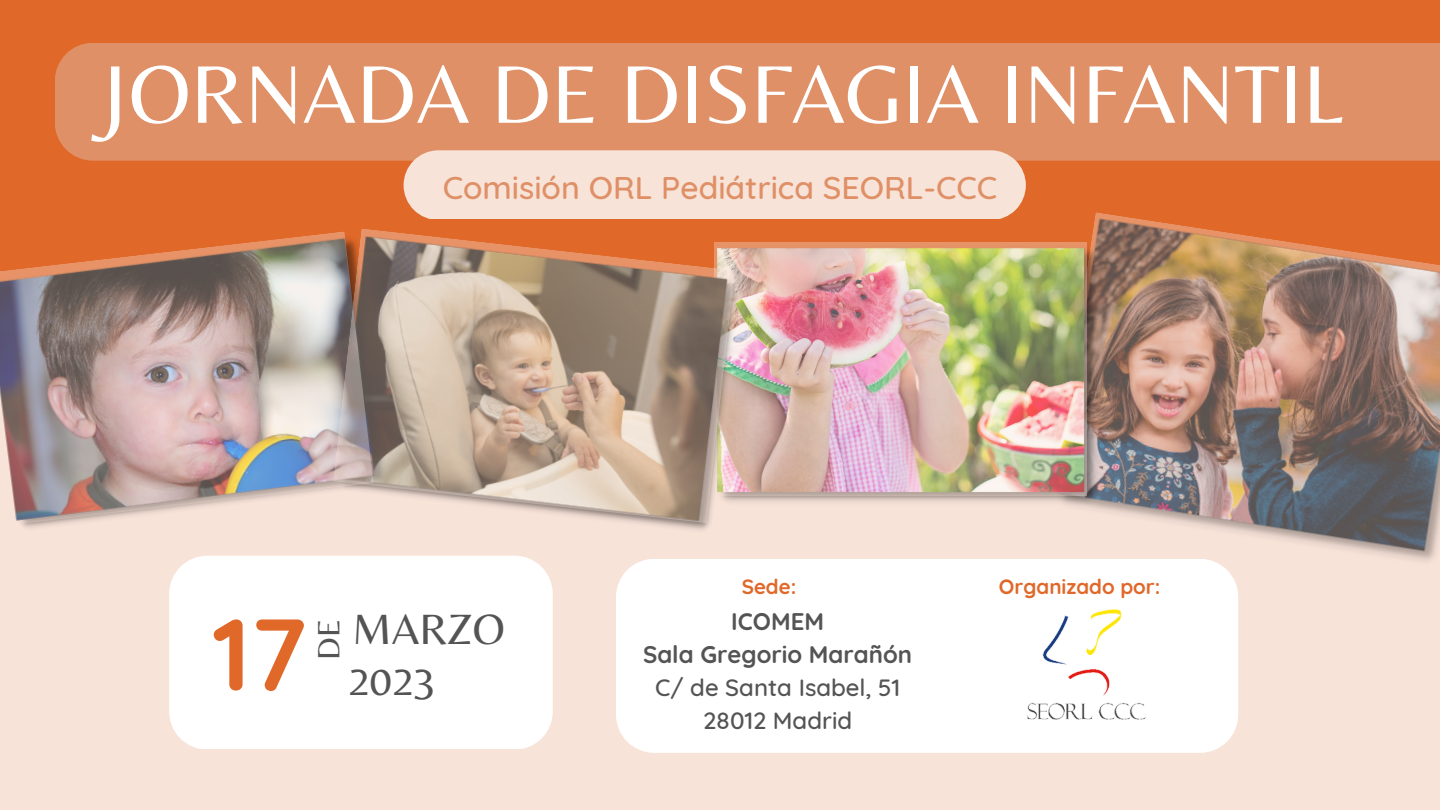
<style>
.page{position:relative;width:1440px;height:810px;background:#f8e3d9}
.page>*{position:absolute;margin:0;border:0;box-sizing:border-box;transform-origin:0 0}
.t1{font:700 101.5px "Quicksand";color:#e06829}
.t2{font:85px "Belleza";color:#fff}
.t3{font:44.1px/51px "Belleza";color:#545454}
.t4{font:32.1px "Belleza";color:#545454}
.t5{font:500 32px "Quicksand";color:#df9066}
.t6{font:500 24px/33px "Quicksand";color:#545454;text-align:center}
.t7{font:700 24px/33px "Quicksand";color:#545454;text-align:center}
.t8{font:700 20.6px "Quicksand";color:#e06829}
</style>
<div class="page">
<div style="left:0;top:0;width:1439px;height:361px;background:#e06829"></div>
<div style="left:616px;top:559px;width:622px;height:193px;background:#fff"></div>
<img style="left:1050px;top:559px;width:188px;height:13px">
<img style="left:1051px;top:212px;width:389px;height:352px">
<img style="left:747px;top:242px;width:353px;height:266px">
<img style="left:747px;top:242px;width:339px;height:254px">
<img style="left:641px;top:242px;width:106px;height:288px">
<svg style="left:361px;top:228px;width:374px;height:295px"></svg>
<img style="left:0;top:231px;width:374px;height:294px">
<img style="left:1013px;top:595px;width:146px;height:137px">
<div style="left:55px;top:43px;width:1385px;height:117px;background:#df9066"></div>
<div style="left:404px;top:150px;width:622px;height:69px;background:#f8e3d9"></div>
<div style="left:169px;top:556px;width:384px;height:193px;background:#fff"></div>
<h2 class="t2" style="left:96px;top:44px;width:1250px">JORNADA DE DISFAGIA INFANTIL</h2>
<p class="t5" style="left:443px;top:167px;width:556px">Comisión ORL Pediátrica SEORL-CCC</p>
<h1 class="t1" style="left:213px;top:589px;width:96px">17</h1>
<p class="t4" style="left:310px;top:660px;width:42px;rotate:-90deg">DE</p>
<h3 class="t3" style="left:348px;top:603px;width:158px">MARZO<br>2023</h3>
<p class="t8" style="left:742px;top:573px;width:56px">Sede:</p>
<p class="t8" style="left:999px;top:573px;width:163px">Organizado por:</p>
<p class="t7" style="left:643px;top:604px;width:271px">ICOMEM<br>Sala Gregorio Marañón</p>
<p class="t6" style="left:655px;top:670px;width:247px">C/ de Santa Isabel, 51<br>28012 Madrid</p>
</div>
